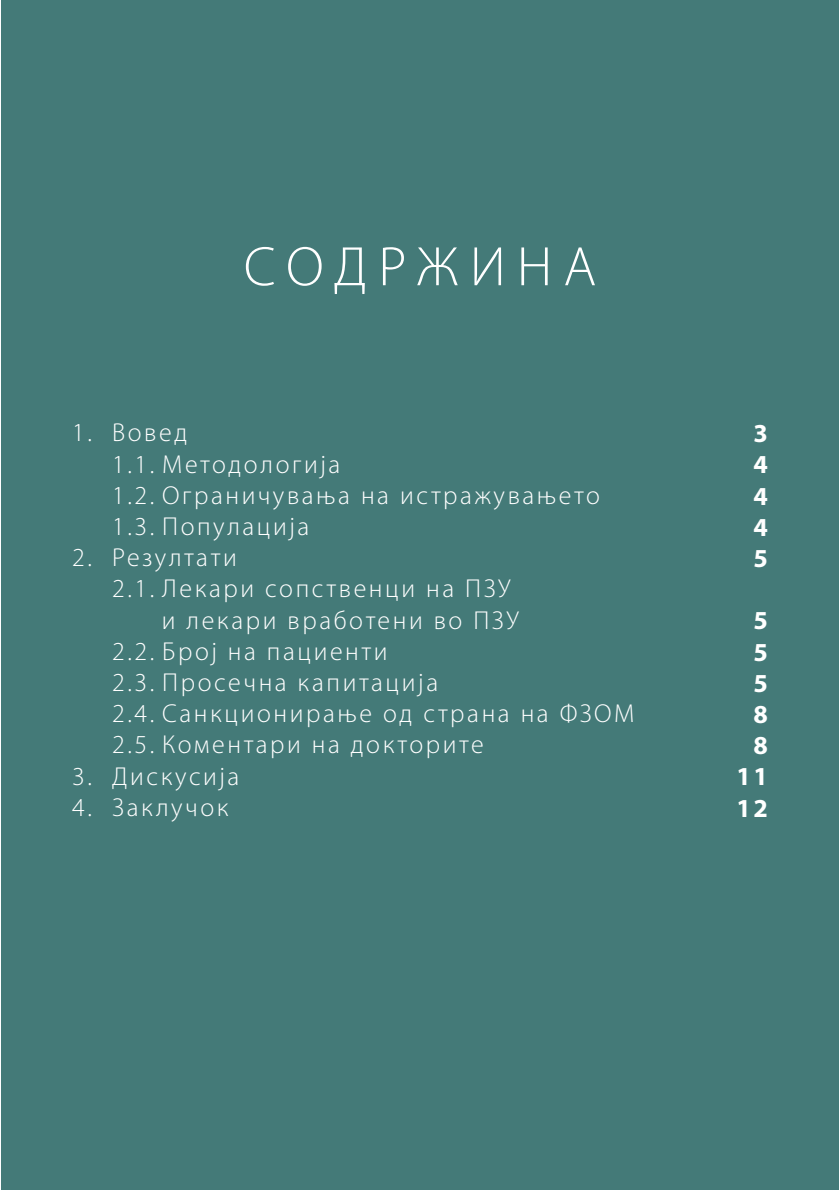
<style>
.page{position:relative;width:840px;height:1191px;background:#fff}
.page>*{position:absolute;margin:0;border:0;box-sizing:border-box;transform-origin:0 0}
.body_text{font:300 56px "Myriad Pro";letter-spacing:.2em;color:#fff}
.body_text-2{font:300 26px "Myriad Pro";letter-spacing:.1em;color:#fff}
.body_text-3{font:700 26px "Myriad Pro";color:#fff}
</style>
<div class="page">
<div style="left:1px;top:1px;width:837px;height:1189px;background:#447a78"></div>
<p class="body_text" style="left:244px;top:236px;width:354px">СОДРЖИНА</p>
<p class="body_text-2" style="left:72px;top:418px;width:117px">1. Вовед</p>
<p class="body_text-2" style="left:112px;top:449px;width:229px">1.1. Методологија</p>
<p class="body_text-2" style="left:112px;top:481px;width:489px">1.2. Ограничувања на истражувањето</p>
<p class="body_text-2" style="left:112px;top:512px;width:199px">1.3. Популација</p>
<p class="body_text-2" style="left:72px;top:543px;width:166px">2. Резултати</p>
<p class="body_text-2" style="left:112px;top:574px;width:400px">2.1. Лекари сопственци на ПЗУ</p>
<p class="body_text-2" style="left:162px;top:605px;width:358px">и лекари вработени во ПЗУ</p>
<p class="body_text-2" style="left:112px;top:637px;width:277px">2.2. Број на пациенти</p>
<p class="body_text-2" style="left:112px;top:668px;width:327px">2.3. Просечна капитација</p>
<p class="body_text-2" style="left:112px;top:699px;width:523px">2.4. Санкционирање од страна на ФЗОМ</p>
<p class="body_text-2" style="left:112px;top:730px;width:373px">2.5. Коментари на докторите</p>
<p class="body_text-2" style="left:72px;top:761px;width:169px">3. Дискусија</p>
<p class="body_text-2" style="left:72px;top:793px;width:158px">4. Заклучок</p>
<p class="body_text-3" style="left:753px;top:416px;width:16px">3</p>
<p class="body_text-3" style="left:753px;top:447px;width:16px">4</p>
<p class="body_text-3" style="left:753px;top:479px;width:16px">4</p>
<p class="body_text-3" style="left:753px;top:510px;width:16px">4</p>
<p class="body_text-3" style="left:753px;top:541px;width:16px">5</p>
<p class="body_text-3" style="left:753px;top:603px;width:16px">5</p>
<p class="body_text-3" style="left:753px;top:635px;width:16px">5</p>
<p class="body_text-3" style="left:753px;top:666px;width:16px">5</p>
<p class="body_text-3" style="left:753px;top:697px;width:16px">8</p>
<p class="body_text-3" style="left:753px;top:728px;width:16px">8</p>
<p class="body_text-3" style="left:736px;top:759px;width:33px">11</p>
<p class="body_text-3" style="left:736px;top:791px;width:33px">12</p>
</div>
